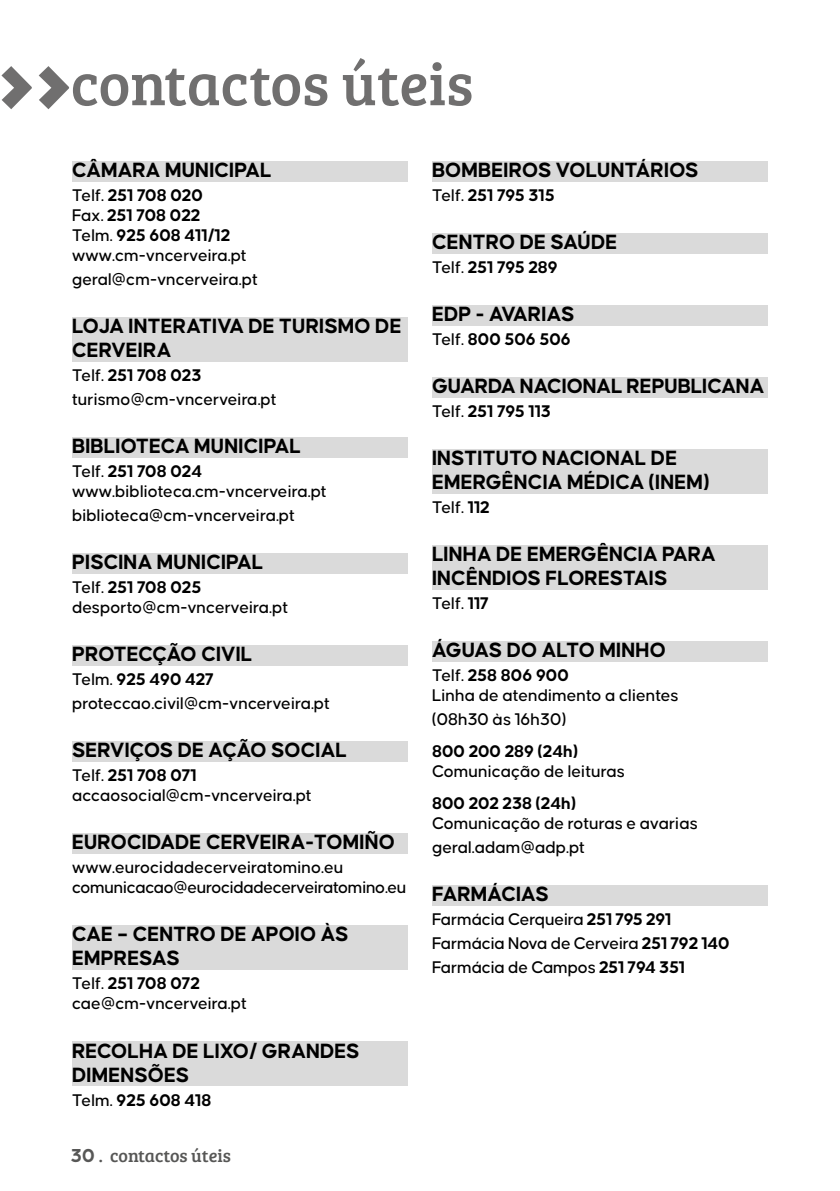
<style>
.page{position:relative;width:840px;height:1191px;background:#fff}
.page>*{position:absolute;margin:0;border:0;box-sizing:border-box;transform-origin:0 0}
.t1{font:900 84px "Nexa";color:#706f6f}
.t2{font:60px "Bree Serif";color:#706f6f}
.t3{font:700 22px/24px "Causten";color:#000}
.t4{font:500 18px/20px "Causten";color:#000}
.t5{font:700 18px "Causten";color:#000}
.t6{font:500 18px/20px "Causten";letter-spacing:-.02em;color:#000}
.t7{font:18px "Bree Serif";color:#575756}
.s1{font-weight:700}
.s2{font-weight:500}
.s3{font-family:"Causten";font-weight:700;font-size:20px}
</style>
<div class="page">
<div style="left:72px;top:161px;width:336px;height:21px;background:#dadada"></div>
<div style="left:72px;top:317px;width:336px;height:45px;background:#dadada"></div>
<div style="left:72px;top:437px;width:336px;height:21px;background:#dadada"></div>
<div style="left:72px;top:553px;width:336px;height:21px;background:#dadada"></div>
<div style="left:72px;top:645px;width:336px;height:21px;background:#dadada"></div>
<div style="left:72px;top:741px;width:336px;height:21px;background:#dadada"></div>
<div style="left:72px;top:833px;width:336px;height:21px;background:#dadada"></div>
<div style="left:72px;top:925px;width:336px;height:45px;background:#dadada"></div>
<div style="left:72px;top:1041px;width:336px;height:45px;background:#dadada"></div>
<div style="left:432px;top:161px;width:335px;height:21px;background:#dadada"></div>
<div style="left:432px;top:233px;width:335px;height:21px;background:#dadada"></div>
<div style="left:432px;top:305px;width:335px;height:21px;background:#dadada"></div>
<div style="left:432px;top:377px;width:335px;height:21px;background:#dadada"></div>
<div style="left:432px;top:449px;width:335px;height:45px;background:#dadada"></div>
<div style="left:432px;top:545px;width:335px;height:45px;background:#dadada"></div>
<div style="left:432px;top:641px;width:335px;height:21px;background:#dadada"></div>
<div style="left:432px;top:885px;width:335px;height:21px;background:#dadada"></div>
<h2 class="t2" style="left:71px;top:41px;width:403px">contactos úteis</h2>
<h1 class="t1" style="left:-3px;top:30px;width:76px">&gt;&gt;</h1>
<p class="t3" style="left:72px;top:158px;width:201px">CÂMARA MUNICIPAL</p>
<p class="t4" style="left:72px;top:185px;width:176px">Telf. <span class="s1">251 708 020<br></span>Fax. <span class="s1">251 708 022<br></span>Telm. <span class="s1">925 608 411/12 </span>www.cm-vncerveira.pt</p>
<p class="t4" style="left:72px;top:269px;width:187px">geral@cm-vncerveira.pt</p>
<p class="t3" style="left:72px;top:314px;width:331px">LOJA INTERATIVA DE TURISMO DE<br>CERVEIRA</p>
<p class="t4" style="left:72px;top:363px;width:206px;line-height:24px">Telf. <span class="s1">251 708 023 </span>turismo@cm-vncerveira.pt</p>
<p class="t3" style="left:72px;top:434px;width:230px">BIBLIOTECA MUNICIPAL</p>
<p class="t4" style="left:72px;top:461px;width:256px">Telf. <span class="s1">251 708 024 </span>www.biblioteca.cm-vncerveira.pt</p>
<p class="t4" style="left:72px;top:505px;width:224px">biblioteca@cm-vncerveira.pt</p>
<p class="t3" style="left:72px;top:550px;width:193px">PISCINA MUNICIPAL</p>
<p class="t4" style="left:72px;top:577px;width:217px">Telf. <span class="s1">251 708 025 </span>desporto@cm-vncerveira.pt</p>
<p class="t3" style="left:72px;top:642px;width:182px">PROTECÇÃO CIVIL</p>
<p class="t4" style="left:72px;top:667px;width:259px;line-height:24px">Telm. <span class="s1">925 490 427 </span>proteccao.civil@cm-vncerveira.pt</p>
<p class="t3" style="left:72px;top:738px;width:276px">SERVIÇOS DE AÇÃO SOCIAL</p>
<p class="t4" style="left:72px;top:765px;width:241px">Telf. <span class="s1">251 708 071 </span>accaosocial@cm-vncerveira.pt</p>
<p class="t3" style="left:72px;top:830px;width:324px">EUROCIDADE CERVEIRA-TOMIÑO</p>
<p class="t6" style="left:72px;top:857px;width:336px">www.eurocidadecerveiratomino.eu comunicacao@eurocidadecerveiratomino.eu</p>
<p class="t3" style="left:72px;top:922px;width:278px">CAE – CENTRO DE APOIO ÀS<br>EMPRESAS</p>
<p class="t4" style="left:72px;top:973px;width:176px">Telf. <span class="s1">251 708 072 </span>cae@cm-vncerveira.pt</p>
<p class="t3" style="left:72px;top:1038px;width:289px">RECOLHA DE LIXO/ GRANDES<br>DIMENSÕES</p>
<p class="t5" style="left:72px;top:1089px;width:141px"><span class="s2">Telm.</span> 925 608 418</p>
<p class="t7" style="left:71px;top:1142px;width:161px"><span class="s3">30</span> . contactos úteis</p>
<p class="t3" style="left:432px;top:158px;width:268px">BOMBEIROS VOLUNTÁRIOS</p>
<p class="t5" style="left:432px;top:185px;width:124px"><span class="s2">Telf.</span> 251 795 315</p>
<p class="t3" style="left:432px;top:230px;width:187px">CENTRO DE SAÚDE</p>
<p class="t5" style="left:432px;top:257px;width:127px"><span class="s2">Telf.</span> 251 795 289</p>
<p class="t3" style="left:432px;top:302px;width:144px">EDP - AVARIAS</p>
<p class="t5" style="left:432px;top:329px;width:140px"><span class="s2">Telf.</span> 800 506 506</p>
<p class="t3" style="left:432px;top:374px;width:334px">GUARDA NACIONAL REPUBLICANA</p>
<p class="t5" style="left:432px;top:401px;width:120px"><span class="s2">Telf.</span> 251 795 113</p>
<p class="t3" style="left:432px;top:446px;width:279px">INSTITUTO NACIONAL DE<br>EMERGÊNCIA MÉDICA (INEM)</p>
<p class="t4" style="left:432px;top:497px;width:59px">Telf. <span class="s1">112</span></p>
<p class="t3" style="left:432px;top:542px;width:285px">LINHA DE EMERGÊNCIA PARA<br>INCÊNDIOS FLORESTAIS</p>
<p class="t4" style="left:432px;top:593px;width:58px">Telf. <span class="s1">117</span></p>
<p class="t3" style="left:432px;top:638px;width:235px">ÁGUAS DO ALTO MINHO</p>
<p class="t4" style="left:432px;top:665px;width:248px">Telf. <span class="s1">258 806 900<br></span>Linha de atendimento a clientes</p>
<p class="t4" style="left:432px;top:709px;width:136px">(08h30 às 16h30)</p>
<p class="t5" style="left:432px;top:741px;width:147px">800 200 289 (24h)</p>
<p class="t4" style="left:432px;top:761px;width:194px">Comunicação de leituras</p>
<p class="t5" style="left:432px;top:793px;width:145px">800 202 238 (24h)</p>
<p class="t4" style="left:432px;top:811px;width:267px;line-height:24px">Comunicação de roturas e avarias geral.adam@adp.pt</p>
<p class="t3" style="left:432px;top:882px;width:118px">FARMÁCIAS</p>
<p class="t4" style="left:432px;top:907px;width:299px;line-height:24px">Farmácia Cerqueira <span class="s1">251 795 291<br></span>Farmácia Nova de Cerveira <span class="s1">251 792 140<br></span>Farmácia de Campos <span class="s1">251 794 351</span></p>
</div>
